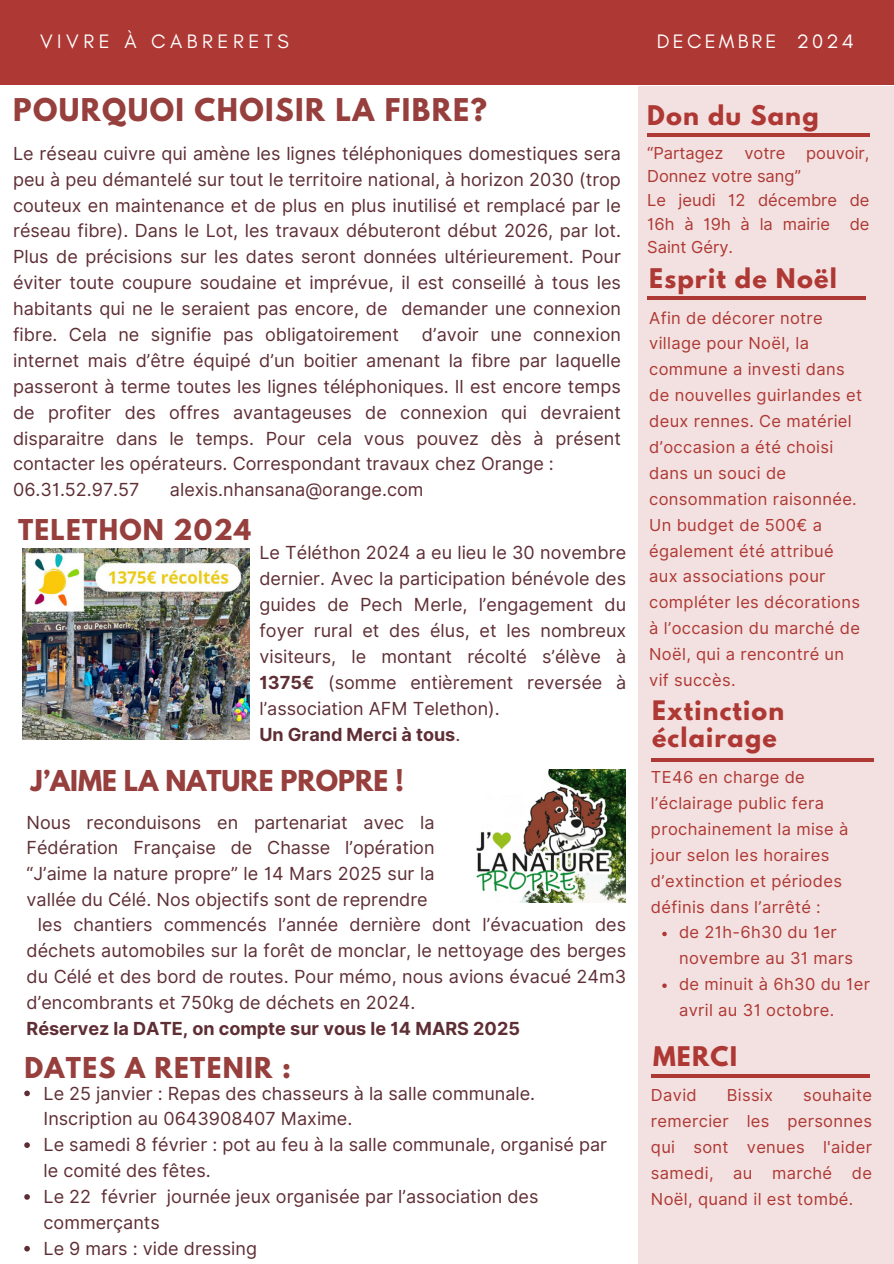
<style>
.page{position:relative;width:894px;height:1264px;background:#fff}
.page>*{position:absolute;margin:0;border:0;box-sizing:border-box;transform-origin:0 0}
.t1{font:700 27.75px "League Spartan";letter-spacing:.05em;color:#963f3d}
.t2{font:700 25.5px "League Spartan";letter-spacing:.05em;color:#963f3d}
.t3{font:700 25.5px "League Spartan";color:#963f3d}
.t4{font:700 24px "League Spartan";letter-spacing:.05em;color:#ae3834}
.t5{font:700 23.85px/26.8px "League Spartan";letter-spacing:.05em;color:#ae3834}
.t6{font:19.8px "Glacial Indifference";letter-spacing:.23em;color:#fff}
.t7{font:19.8px "Glacial Indifference";letter-spacing:.16em;color:#fff}
.t8{font:18px/25.8px "Inter";color:#5e2e34}
.t9{font:16.5px/25.8px "Inter";letter-spacing:.02em;color:#ae3834}
.t10{font:16.5px "Inter";color:#ae3834}
.s1{font-weight:700}
</style>
<div class="page">
<div style="left:0;top:0;width:893px;height:85px;background:#ae3834"></div>
<div style="left:638px;top:86px;width:255px;height:1177px;background:#f2e1e0"></div>
<svg style="left:662px;top:931px;width:4px;height:5px"></svg>
<svg style="left:662px;top:983px;width:4px;height:4px"></svg>
<hr style="left:650px;top:758px;width:223px;height:3px;background:#ae3834">
<hr style="left:647px;top:296px;width:218px;height:3px;background:#ae3834">
<hr style="left:647px;top:133px;width:222px;height:4px;background:#ae3834">
<img style="left:22px;top:548px;width:228px;height:191px">
<img style="left:476px;top:769px;width:149px;height:133px">
<hr style="left:650px;top:1074px;width:218px;height:3px;background:#ae3834">
<svg style="left:24px;top:1090px;width:6px;height:6px"></svg>
<svg style="left:24px;top:1142px;width:6px;height:5px"></svg>
<svg style="left:24px;top:1194px;width:6px;height:5px"></svg>
<svg style="left:24px;top:1245px;width:6px;height:6px"></svg>
<p class="t6" style="left:40px;top:29px;width:250px">VIVRE À CABRERETS</p>
<h5 class="t7" style="left:656px;top:29px;width:198px">DECEMBRE 2024</h5>
<p class="t1" style="left:13px;top:96px;width:475px">POURQUOI CHOISIR LA FIBRE?</p>
<p class="t8" style="left:13px;top:140px;width:609px;text-align:justify">Le réseau cuivre qui amène les lignes téléphoniques domestiques sera peu à peu démantelé sur tout le territoire national, à horizon 2030 (trop couteux en maintenance et de plus en plus inutilisé et remplacé par le réseau fibre). Dans le Lot, les travaux débuteront début 2026, par lot.<br>Plus de précisions sur les dates seront données ultérieurement. Pour éviter toute coupure soudaine et imprévue, il est conseillé à tous les habitants qui ne le seraient pas encore, de demander une connexion fibre. Cela ne signifie pas obligatoirement</p>
<p class="t8" style="left:13px;top:321px;width:609px;text-indent:408px">d’avoir une connexion internet mais d’être équipé d’un boitier amenant la fibre par laquelle passeront à terme toutes les lignes téléphoniques. Il est encore temps de profiter des offres avantageuses de connexion qui devraient disparaitre dans le temps. Pour cela vous pouvez dès à présent contacter les opérateurs. Correspondant travaux chez Orange :<br>06.31.52.97.57</p>
<p class="t8" style="left:170px;top:477px;width:255px">alexis.nhansana@orange.com</p>
<h1 class="t2" style="left:18px;top:517px;width:234px">TELETHON 2024</h1>
<h5 class="t8" style="left:259px;top:540px;width:368px">Le Téléthon 2024 a eu lieu le 30 novembre dernier. Avec la participation bénévole des guides de Pech Merle, l’engagement du foyer rural et des élus, et les nombreux visiteurs, le montant récolté s’élève à <span class="s1">1375€</span> (somme entièrement reversée à l’association AFM Telethon).<br><span class="s1">Un Grand Merci à tous</span>.</h5>
<p class="t3" style="left:31px;top:768px;width:375px">J’AIME LA NATURE PROPRE !</p>
<h3 class="t8" style="left:27px;top:809px;width:409px;text-align:justify">Nous reconduisons en partenariat avec la Fédération Française de Chasse l’opération “J’aime la nature propre” le 14 Mars 2025 sur la vallée du Célé. Nos objectifs sont de reprendre</h3>
<p class="t8" style="left:27px;top:911px;width:601px;text-indent:11px">les chantiers commencés l’année dernière dont l’évacuation des déchets automobiles sur la forêt de monclar, le nettoyage des berges du Célé et des bord de routes. Pour mémo, nous avions évacué 24m3 d’encombrants et 750kg de déchets en 2024.<br><span class="s1">Réservez la DATE, on compte sur vous le 14 MARS 2025</span></p>
<h3 class="t2" style="left:24px;top:1055px;width:268px">DATES A RETENIR :</h3>
<p class="t8" style="left:44px;top:1080px;width:565px">Le 25 janvier : Repas des chasseurs à la salle communale.<br>Inscription au 0643908407 Maxime.<br>Le samedi 8 février : pot au feu à la salle communale, organisé par le comité des fêtes.<br>Le 22 février journée jeux organisée par l’association des commerçants<br>Le 9 mars : vide dressing</p>
<h5 class="t4" style="left:647px;top:103px;width:173px">Don du Sang</h5>
<p class="t10" style="left:647px;top:143px;width:78px">“Partagez</p>
<p class="t9" style="left:744px;top:140px;width:42px">votre</p>
<p class="t10" style="left:806px;top:143px;width:65px">pouvoir,</p>
<p class="t10" style="left:647px;top:166px;width:155px">Donnez votre sang”</p>
<h1 class="t9" style="left:647px;top:188px;width:224px;line-height:23.7px;text-align:justify">Le jeudi 12 décembre de 16h à 19h à la mairie de Saint Géry.</h1>
<h5 class="t4" style="left:649px;top:266px;width:189px">Esprit de Noël</h5>
<h1 class="t9" style="left:649px;top:305px;width:214px">Afin de décorer notre village pour Noël, la commune a investi dans de nouvelles guirlandes et deux rennes. Ce matériel d’occasion a été choisi dans un souci de consommation raisonnée.<br>Un budget de 500€ a également été attribué aux associations pour compléter les décorations à l’occasion du marché de<br>Noël, qui a rencontré un vif succès.</h1>
<p class="t5" style="left:651px;top:700px;width:134px">Extinction éclairage</p>
<h4 class="t9" style="left:650px;top:764px;width:199px">TE46 en charge de l’éclairage public fera prochainement la mise à jour selon les horaires d’extinction et périodes définis dans l’arrêté :</h4>
<h4 class="t9" style="left:678px;top:919px;width:175px">de 21h-6h30 du 1er novembre au 31 mars</h4>
<h1 class="t9" style="left:678px;top:971px;width:192px">de minuit à 6h30 du 1er avril au 31 octobre.</h1>
<p class="t4" style="left:652px;top:1044px;width:86px">MERCI</p>
<p class="t9" style="left:650px;top:1082px;width:222px;text-align:justify;text-indent:152px">souhaite remercier les personnes qui sont venues l'aider samedi, au marché de Noël, quand il est tombé.</p>
<p class="t9" style="left:650px;top:1082px;width:47px">David</p>
<p class="t9" style="left:726px;top:1082px;width:48px">Bissix</p>
</div>
